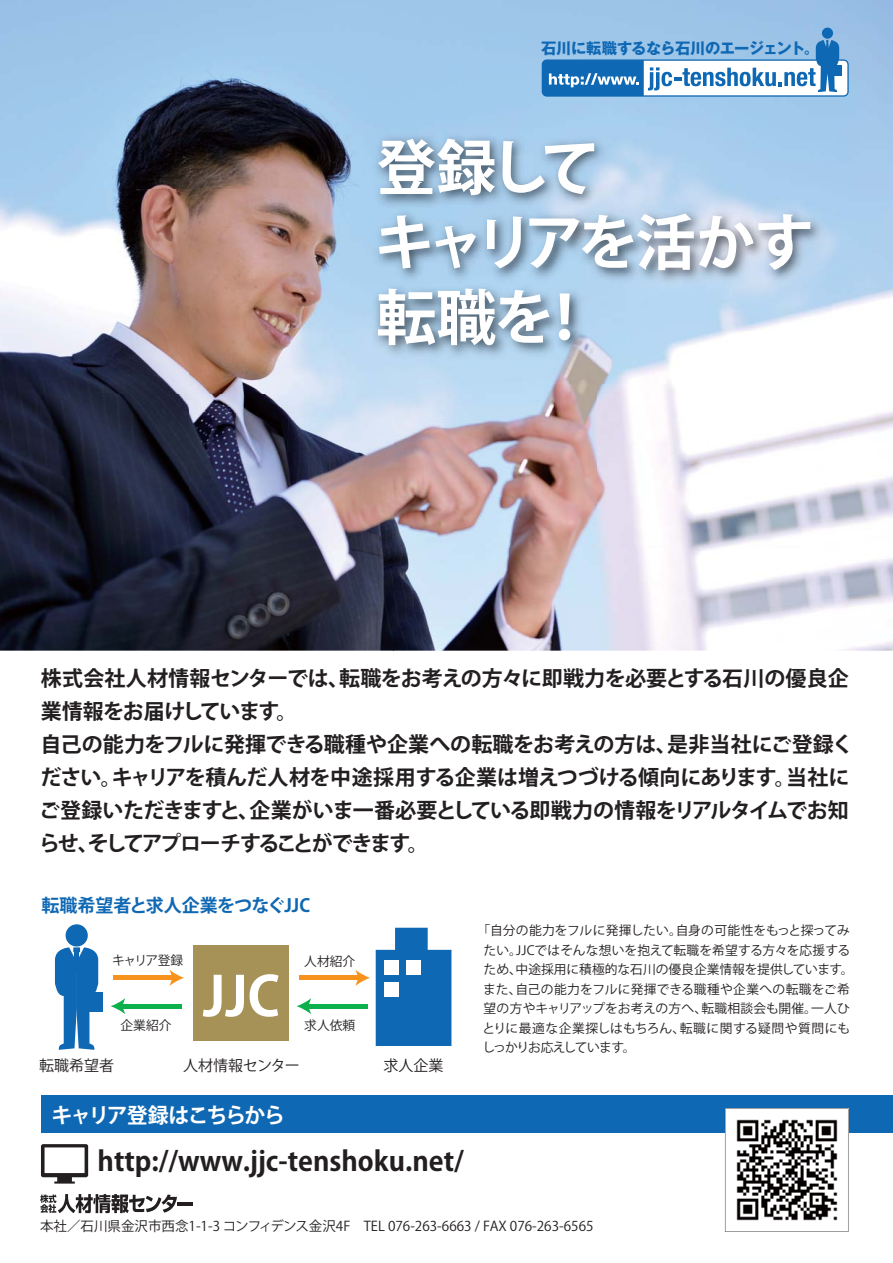
<style>
.page{position:relative;width:893px;height:1263px;background:#fff}
.page>*{position:absolute;margin:0;border:0;box-sizing:border-box;transform-origin:0 0}
.t1{font:60px/75px "Koz Go Pro Bold 90 pv RKSJ H";letter-spacing:-.07em;color:#fff}
.t2{font:54px "Koz Go Pro Bold 90 pv RKSJ H";color:#fff}
.t3{font:27px "Koz Go Pro Bold 90 pv RKSJ H";color:#231f20}
.t4{font:21px/33px "Koz Go Pro Bold 90 pv RKSJ H";letter-spacing:-.03em;color:#231f20}
.t5{font:21px "Koz Go Pro Bold 90 pv RKSJ H";letter-spacing:-.085em;color:#fff}
.t6{font:18px "Koz Go Pro Bold 90 pv RKSJ H";color:#0f68b3}
.t7{font:15.3px "Gothic MB101 Pro Bold 90 pv RKSJ H";letter-spacing:-.035em;color:#0f68b3}
.t8{font:15px "Koz Go Pro Regular 90 pv RKSJ H";color:#231f20}
.t9{font:13.5px "Koz Go Pro Regular 90 pv RKSJ H";color:#231f20}
.t10{font:12.75px/19.5px "Koz Go Pro Regular 90 pv RKSJ H";color:#231f20}
</style>
<div class="page">
<div style="left:41px;top:1095px;width:852px;height:38px;background:#0f68b3"></div>
<svg style="left:41px;top:1144px;width:47px;height:40px"></svg>
<svg style="left:725px;top:1108px;width:123px;height:124px"></svg>
<hr style="left:177px;top:1202px;width:16px;height:3px;background:#231f20">
<svg style="left:40px;top:1194px;width:137px;height:19px"></svg>
<hr style="left:113px;top:976px;width:61px;height:4px;background:#f7931d">
<svg style="left:170px;top:970px;width:14px;height:16px"></svg>
<hr style="left:299px;top:976px;width:61px;height:4px;background:#f7931d">
<svg style="left:355px;top:970px;width:15px;height:16px"></svg>
<hr style="left:307px;top:1004px;width:61px;height:4px;background:#0cb14b">
<svg style="left:297px;top:998px;width:14px;height:16px"></svg>
<hr style="left:121px;top:1004px;width:61px;height:4px;background:#0cb14b">
<svg style="left:111px;top:998px;width:14px;height:16px"></svg>
<svg style="left:376px;top:928px;width:75px;height:118px;background:#2a79bb"></svg>
<div style="left:384px;top:960px;width:15px;height:15px;background:#fff"></div>
<div style="left:406px;top:960px;width:15px;height:15px;background:#fff"></div>
<div style="left:384px;top:982px;width:15px;height:15px;background:#fff"></div>
<div style="left:193px;top:945px;width:96px;height:95px;background:#a69256"></div>
<svg style="left:55px;top:947px;width:43px;height:103px"></svg>
<div style="left:81px;top:993px;width:21px;height:19px;background:#0f68b3"></div>
<div style="left:66px;top:924px;width:22px;height:23px;background:#0f68b3;border-radius:50%"></div>
<img style="left:0;top:0;width:393px;height:651px">
<div style="left:699px;top:0;width:194px;height:139px;background:#9ec3e7"></div>
<img style="left:802px;top:139px;width:91px;height:512px">
<img style="left:393px;top:383px;width:409px;height:268px">
<img style="left:367px;top:128px;width:465px;height:255px">
<div style="left:822px;top:28px;width:11px;height:11px;background:#0f68b3;border-radius:50%"></div>
<svg style="left:542px;top:40px;width:307px;height:57px"></svg>
<p class="t7" style="left:541px;top:42px;width:279px">石川に転職するなら石川のエージェント。</p>
<h1 class="t1" style="left:374px;top:138px;width:441px">登録して<br>キャリアを活かす転職を！</h1>
<h3 class="t4" style="left:39px;top:664px;width:815px">株式会社人材情報センターでは、転職をお考えの方々に即戦力を必要とする石川の優良企業情報をお届けしています。<br>自己の能力をフルに発揮できる職種や企業への転職をお考えの方は、是非当社にご登録ください。キャリアを積んだ人材を中途採用する企業は増えつづける傾向にあります。当社にご登録いただきますと、企業がいま一番必要としている即戦力の情報をリアルタイムでお知らせ、そしてアプローチすることができます。</h3>
<h3 class="t6" style="left:41px;top:899px;width:270px">転職希望者と求人企業をつなぐJJC</h3>
<p class="t10" style="left:112px;top:952px;width:73px">キャリア登録</p>
<p class="t10" style="left:304px;top:953px;width:52px">人材紹介</p>
<h2 class="t2" style="left:203px;top:976px;width:78px">JJC</h2>
<p class="t10" style="left:121px;top:1017px;width:52px">企業紹介</p>
<p class="t10" style="left:304px;top:1017px;width:52px">求人依頼</p>
<p class="t8" style="left:39px;top:1060px;width:77px">転職希望者</p>
<p class="t8" style="left:183px;top:1060px;width:118px">人材情報センター</p>
<p class="t8" style="left:383px;top:1060px;width:61px">求人企業</p>
<h3 class="t5" style="left:51px;top:1107px;width:235px">キャリア登録はこちらから</h3>
<h3 class="t3" style="left:98px;top:1151px;width:368px">http://www.jjc-tenshoku.net/</h3>
<p class="t10" style="left:482px;top:923px;width:373px;text-indent:-5px">「自分の能力をフルに発揮したい。自身の可能性をもっと探ってみたい。JJCではそんな想いを抱えて転職を希望する方々を応援するため、中途採用に積極的な石川の優良企業情報を提供しています。また、自己の能力をフルに発揮できる職種や企業への転職をご希望の方やキャリアップをお考えの方へ、転職相談会も開催。一人ひとりに最適な企業探しはもちろん、転職に関する疑問や質問にもしっかりお応えしています。</p>
<p class="t9" style="left:40px;top:1221px;width:555px">本社／石川県金沢市西念1-1-3 コンフィデンス金沢4F　TEL 076-263-6663 / FAX 076-263-6565</p>
</div>
